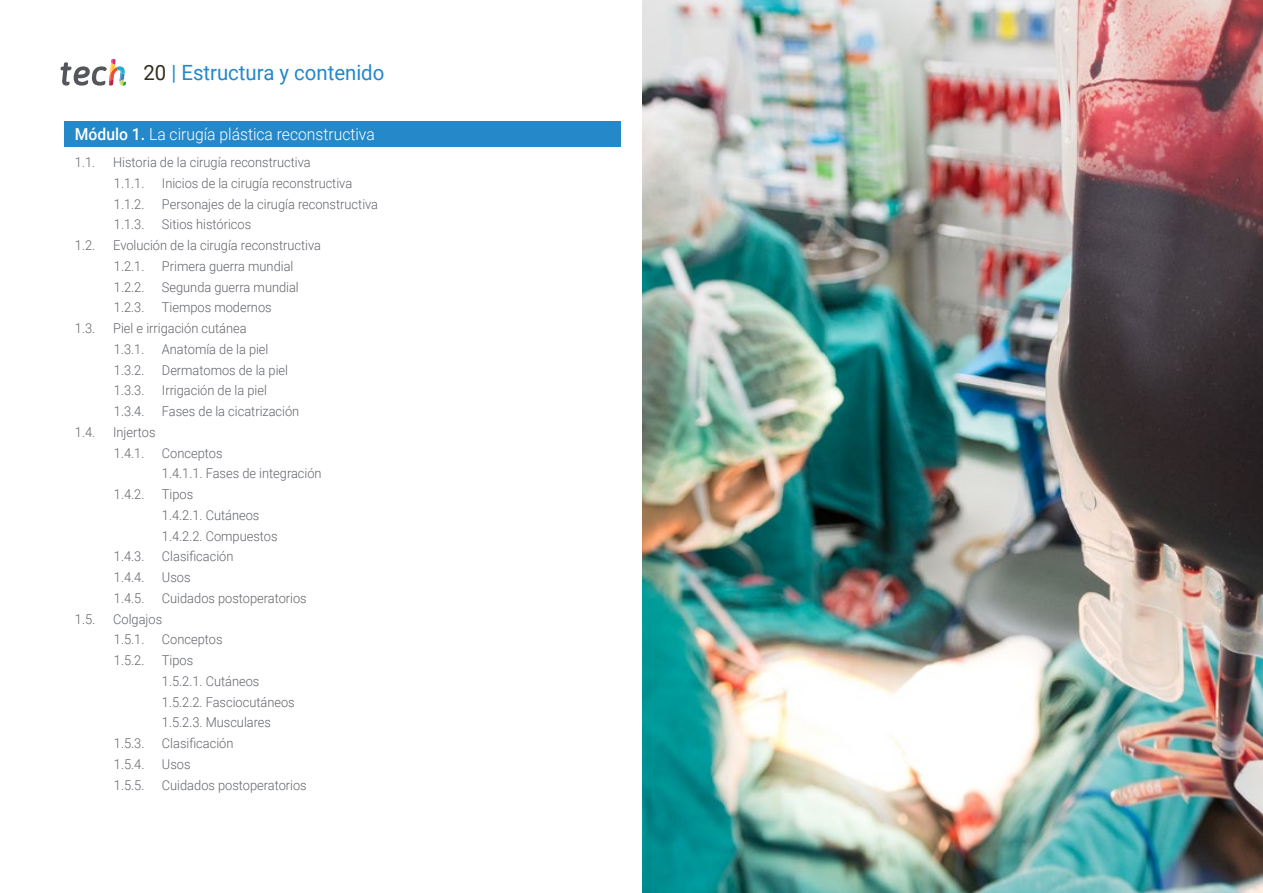
<style>
.page{position:relative;width:1263px;height:893px;background:#fff}
.page>*{position:absolute;margin:0;border:0;box-sizing:border-box;transform-origin:0 0}
.t1{font:21px "Roboto";color:#2488c9}
.t2{font:300 16.5px "Roboto";color:#fff;scale:.95 1}
.t3{font:300 13.5px/20.7px "Roboto";color:#61646a;scale:.95 1}
.s1{color:#312e20}
.s2{font-weight:500}
</style>
<div class="page">
<img style="left:642px;top:0;width:621px;height:893px">
<svg style="left:61px;top:59px;width:65px;height:27px"></svg>
<div style="left:64px;top:121px;width:557px;height:25px;background:#2488c9"></div>
<h1 class="t1" style="left:144px;top:57px;width:242px"><span class="s1">20</span> | Estructura y contenido</h1>
<p class="t2" style="left:75px;top:123px;width:317px"><span class="s2">Módulo 1.</span> La cirugía plástica reconstructiva</p>
<p class="t3" style="left:75px;top:151px;width:23px">1.1.</p>
<p class="t3" style="left:113px;top:151px;width:209px">Historia de la cirugía reconstructiva<br>1.1.1.</p>
<p class="t3" style="left:162px;top:172px;width:202px">Inicios de la cirugía reconstructiva</p>
<p class="t3" style="left:114px;top:193px;width:34px">1.1.2.</p>
<p class="t3" style="left:162px;top:193px;width:229px">Personajes de la cirugía reconstructiva</p>
<p class="t3" style="left:114px;top:214px;width:34px">1.1.3.</p>
<p class="t3" style="left:162px;top:214px;width:95px">Sitios históricos</p>
<p class="t3" style="left:75px;top:234px;width:23px">1.2.</p>
<p class="t3" style="left:113px;top:234px;width:220px">Evolución de la cirugía reconstructiva<br>1.2.1.</p>
<p class="t3" style="left:162px;top:255px;width:140px">Primera guerra mundial</p>
<p class="t3" style="left:114px;top:276px;width:34px">1.2.2.</p>
<p class="t3" style="left:162px;top:276px;width:146px">Segunda guerra mundial</p>
<p class="t3" style="left:114px;top:297px;width:34px">1.2.3.</p>
<p class="t3" style="left:162px;top:297px;width:117px">Tiempos modernos</p>
<p class="t3" style="left:75px;top:317px;width:23px">1.3.</p>
<p class="t3" style="left:113px;top:317px;width:142px">Piel e irrigación cutánea<br>1.3.1.</p>
<p class="t3" style="left:162px;top:338px;width:114px">Anatomía de la piel</p>
<p class="t3" style="left:114px;top:359px;width:34px">1.3.2.</p>
<p class="t3" style="left:162px;top:359px;width:134px">Dermatomos de la piel</p>
<p class="t3" style="left:114px;top:380px;width:34px">1.3.3.</p>
<p class="t3" style="left:162px;top:380px;width:112px">Irrigación de la piel</p>
<p class="t3" style="left:114px;top:400px;width:34px">1.3.4.</p>
<p class="t3" style="left:162px;top:400px;width:146px">Fases de la cicatrización</p>
<p class="t3" style="left:75px;top:421px;width:23px">1.4.</p>
<p class="t3" style="left:113px;top:421px;width:46px">Injertos<br>1.4.1.</p>
<p class="t3" style="left:162px;top:442px;width:170px">Conceptos<br>1.4.1.1. Fases de integración</p>
<p class="t3" style="left:114px;top:483px;width:34px">1.4.2.</p>
<p class="t3" style="left:162px;top:483px;width:123px">Tipos<br>1.4.2.1. Cutáneos<br>1.4.2.2. Compuestos</p>
<p class="t3" style="left:114px;top:546px;width:34px">1.4.3.</p>
<p class="t3" style="left:162px;top:546px;width:77px">Clasificación</p>
<p class="t3" style="left:114px;top:566px;width:34px">1.4.4.</p>
<p class="t3" style="left:162px;top:566px;width:32px">Usos</p>
<p class="t3" style="left:114px;top:587px;width:34px">1.4.5.</p>
<p class="t3" style="left:162px;top:587px;width:154px">Cuidados postoperatorios</p>
<p class="t3" style="left:75px;top:608px;width:23px">1.5.</p>
<p class="t3" style="left:113px;top:608px;width:53px">Colgajos<br>1.5.1.</p>
<p class="t3" style="left:162px;top:629px;width:65px">Conceptos</p>
<p class="t3" style="left:114px;top:649px;width:34px">1.5.2.</p>
<p class="t3" style="left:162px;top:649px;width:141px">Tipos<br>1.5.2.1. Cutáneos<br>1.5.2.2. Fasciocutáneos<br>1.5.2.3. Musculares</p>
<p class="t3" style="left:114px;top:732px;width:34px">1.5.3.</p>
<p class="t3" style="left:162px;top:732px;width:77px">Clasificación</p>
<p class="t3" style="left:114px;top:753px;width:34px">1.5.4.</p>
<p class="t3" style="left:162px;top:753px;width:32px">Usos</p>
<p class="t3" style="left:114px;top:774px;width:34px">1.5.5.</p>
<p class="t3" style="left:162px;top:774px;width:154px">Cuidados postoperatorios</p>
</div>
